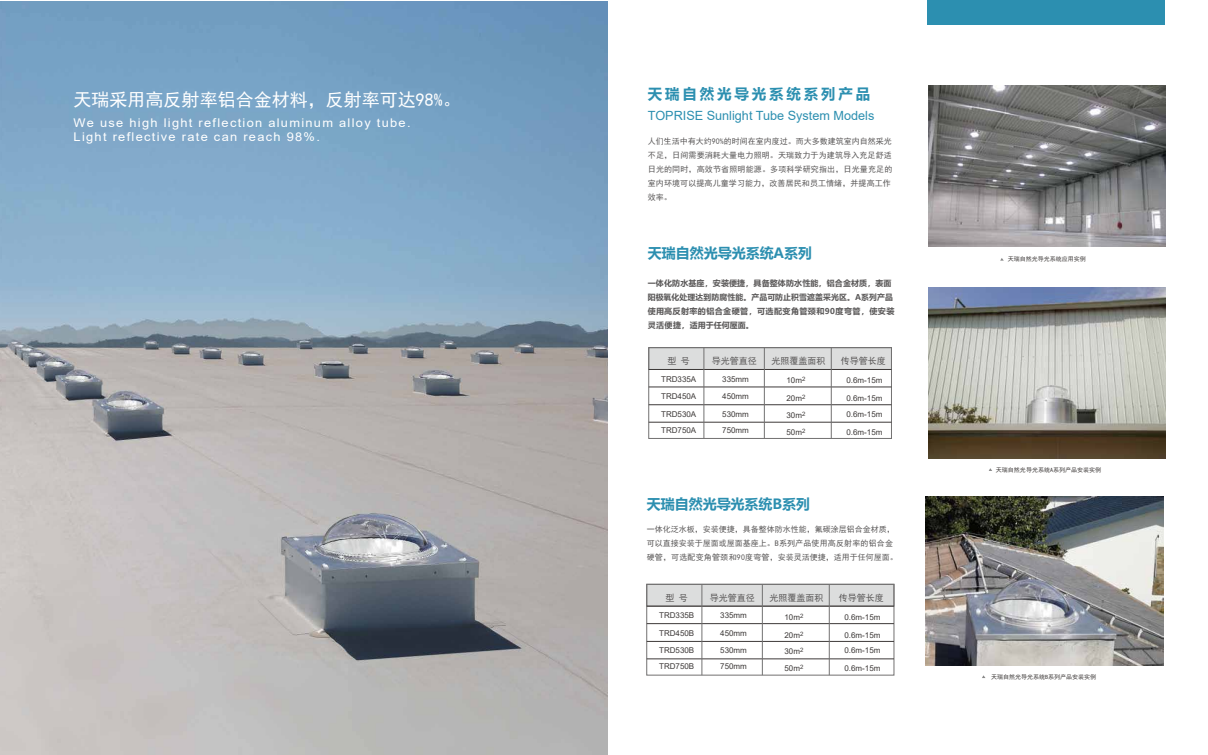
<style>
.page{position:relative;width:1208px;height:755px;background:#fff}
.page>*{position:absolute;margin:0;border:0;box-sizing:border-box;transform-origin:0 0}
.t1{font:18px "Sim Hei";color:#fff}
.t2{font:700 14.4px "Microsoft Ya Hei";letter-spacing:.2em;color:#2c8fb0}
.t3{font:700 14px "Microsoft Ya Hei";color:#2c8fb0}
.t4{font:12.7px "Arial";color:#2c8fb0}
.t5{font:12px/14.4px "Arial";letter-spacing:.1em;color:#fff;scale:1.07 1}
.t6{font:9px "Sim Hei";color:#595757}
.t7{font:8px/14px "Sim Hei";letter-spacing:.015em;color:#595757}
.t8{font:8px/16.9px "Arial";color:#3e3a39}
.t9{font:700 8px/14px "Microsoft Ya Hei";letter-spacing:.02em;color:#595757}
.t10{font:6px "Sim Hei";color:#3e3a39}
</style>
<div class="page">
<img style="left:0;top:1px;width:608px;height:753px">
<div style="left:648px;top:347px;width:243px;height:22px;background:#dcdddd"></div>
<div style="left:927px;top:0;width:237px;height:24px;background:#2c8fb0"></div>
<div style="left:648px;top:347px;width:243px;height:91px;border:1px solid #727171"></div>
<hr style="left:649px;top:369px;width:242px;height:1px;background:#3e3a39">
<hr style="left:649px;top:386px;width:242px;height:1px;background:#3e3a39">
<hr style="left:649px;top:404px;width:242px;height:1px;background:#3e3a39">
<hr style="left:649px;top:421px;width:242px;height:1px;background:#3e3a39">
<hr style="left:703px;top:347px;width:1px;height:91px;background:#727171">
<hr style="left:764px;top:347px;width:1px;height:91px;background:#727171">
<hr style="left:831px;top:347px;width:1px;height:91px;background:#727171">
<div style="left:646px;top:583px;width:248px;height:22px;background:#dcdddd"></div>
<div style="left:646px;top:583px;width:248px;height:91px;border:1px solid #727171"></div>
<hr style="left:647px;top:605px;width:247px;height:1px;background:#3e3a39">
<hr style="left:647px;top:623px;width:247px;height:1px;background:#3e3a39">
<hr style="left:647px;top:640px;width:247px;height:1px;background:#3e3a39">
<hr style="left:647px;top:658px;width:247px;height:1px;background:#3e3a39">
<hr style="left:701px;top:584px;width:1px;height:90px;background:#727171">
<hr style="left:762px;top:584px;width:1px;height:90px;background:#727171">
<hr style="left:829px;top:584px;width:1px;height:90px;background:#727171">
<img style="left:928px;top:287px;width:237px;height:171px">
<img style="left:925px;top:496px;width:238px;height:169px">
<img style="left:928px;top:86px;width:237px;height:160px">
<h1 class="t1" style="left:74px;top:90px;width:389px">天瑞采用高反射率铝合金材料，反射率可达98%。</h1>
<h3 class="t5" style="left:74px;top:115px;width:316px">We use high light reflection aluminum alloy tube.<br>Light reflective rate can reach 98%.</h3>
<h2 class="t2" style="left:648px;top:84px;width:224px">天瑞自然光导光系统系列产品</h2>
<h3 class="t4" style="left:648px;top:106px;width:228px">TOPRISE Sunlight Tube System Models</h3>
<p class="t7" style="left:648px;top:134px;width:246px">人们生活中有大约90%的时间在室内度过。而大多数建筑室内自然采光不足，日间需要消耗大量电力照明。天瑞致力于为建筑导入充足舒适日光的同时，高效节省照明能源。多项科学研究指出，日光量充足的室内环境可以提高儿童学习能力，改善居民和员工情绪，并提高工作效率。</p>
<h3 class="t3" style="left:648px;top:242px;width:166px">天瑞自然光导光系统A系列</h3>
<p class="t9" style="left:648px;top:275px;width:248px">一体化防水基座，安装便捷，具备整体防水性能，铝合金材质，表面阳极氧化处理达到防腐性能。产品可防止积雪遮盖采光区。A系列产品使用高反射率的铝合金硬管，可选配变角管颈和90度弯管，使安装灵活便捷，适用于任何屋面。</p>
<p class="t6" style="left:667px;top:356px;width:24px">型 号</p>
<p class="t6" style="left:712px;top:356px;width:46px">导光管直径</p>
<p class="t6" style="left:771px;top:356px;width:55px">光照覆盖面积</p>
<p class="t6" style="left:841px;top:356px;width:46px">传导管长度</p>
<p class="t8" style="left:661px;top:370px;width:37px">TRD335A</p>
<p class="t8" style="left:722px;top:370px;width:28px">335mm</p>
<p class="t8" style="left:661px;top:387px;width:37px">TRD450A</p>
<p class="t8" style="left:722px;top:387px;width:28px">450mm</p>
<p class="t8" style="left:661px;top:405px;width:37px">TRD530A</p>
<p class="t8" style="left:722px;top:405px;width:28px">530mm</p>
<p class="t8" style="left:661px;top:421px;width:37px">TRD750A</p>
<p class="t8" style="left:722px;top:421px;width:28px">750mm</p>
<p class="t8" style="left:786px;top:371px;width:20px">10m<sup>2</sup></p>
<p class="t8" style="left:846px;top:371px;width:38px">0.6m-15m</p>
<p class="t8" style="left:846px;top:389px;width:38px;line-height:15.9px">0.6m-15m<br>0.6m-15m</p>
<p class="t8" style="left:846px;top:423px;width:38px">0.6m-15m</p>
<p class="t8" style="left:786px;top:389px;width:20px;text-align:justify">20m<sup>2<br></sup>30m<sup>2<br></sup>50m<sup>2</sup></p>
<h3 class="t3" style="left:647px;top:493px;width:165px">天瑞自然光导光系统B系列</h3>
<p class="t7" style="left:647px;top:522px;width:253px">一体化泛水板，安装便捷，具备整体防水性能，氟碳涂层铝合金材质，可以直接安装于屋面或屋面基座上。B系列产品使用高反射率的铝合金硬管，可选配变角管颈和90度弯管，安装灵活便捷，适用于任何屋面。</p>
<p class="t6" style="left:665px;top:592px;width:24px">型 号</p>
<p class="t6" style="left:710px;top:592px;width:46px">导光管直径</p>
<p class="t6" style="left:769px;top:592px;width:55px">光照覆盖面积</p>
<p class="t6" style="left:839px;top:592px;width:46px">传导管长度</p>
<p class="t8" style="left:659px;top:606px;width:37px">TRD335B</p>
<p class="t8" style="left:720px;top:606px;width:28px">335mm</p>
<p class="t8" style="left:659px;top:623px;width:37px">TRD450B</p>
<p class="t8" style="left:720px;top:623px;width:28px">450mm</p>
<p class="t8" style="left:659px;top:641px;width:37px">TRD530B</p>
<p class="t8" style="left:720px;top:641px;width:28px">530mm</p>
<p class="t8" style="left:659px;top:657px;width:37px">TRD750B</p>
<p class="t8" style="left:720px;top:657px;width:28px">750mm</p>
<p class="t8" style="left:784px;top:607px;width:20px">10m<sup>2</sup></p>
<p class="t8" style="left:844px;top:607px;width:38px">0.6m-15m</p>
<p class="t8" style="left:844px;top:626px;width:38px;line-height:15.9px">0.6m-15m<br>0.6m-15m</p>
<p class="t8" style="left:844px;top:659px;width:38px">0.6m-15m</p>
<p class="t8" style="left:784px;top:625px;width:20px;text-align:justify">20m<sup>2<br></sup>30m<sup>2<br></sup>50m<sup>2</sup></p>
<p class="t10" style="left:1007px;top:256px;width:80px">天瑞自然光导光系统应用实例</p>
<p class="t10" style="left:996px;top:466px;width:106px">天瑞自然光导光系统A系列产品安装实例</p>
<p class="t10" style="left:991px;top:673px;width:106px">天瑞自然光导光系统B系列产品安装实例</p>
</div>
